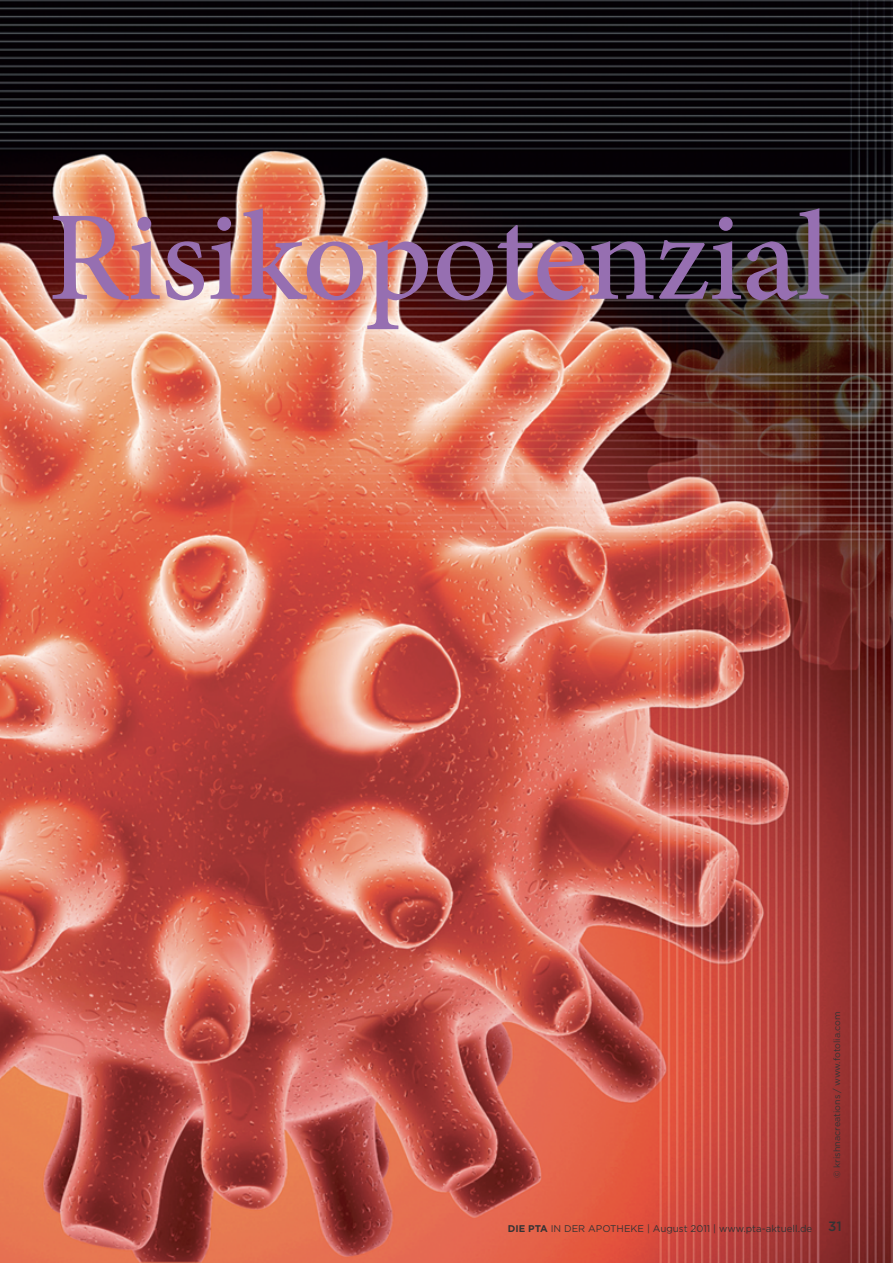
<style>
.page{position:relative;width:893px;height:1263px;background:#fff}
.page>*{position:absolute;margin:0;border:0;box-sizing:border-box;transform-origin:0 0}
.t1{font:500 127.5px "Minion Pro";letter-spacing:-.01em;color:#966fb1}
.t2{font:9.75px "Gotham";color:#343334}
.t3{font:9px "Gotham";color:#343334}
.s1{font-weight:700}
.s2{font-weight:500;font-size:13.5px}
</style>
<div class="page">
<img style="left:0;top:0;width:893px;height:1263px">
<h1 class="t1" style="left:48px;top:180px;width:784px">Risikopotenzial</h1>
<p class="t3" style="left:834px;top:1178px;width:168px;rotate:-90deg">© krishnacreations / www.fotolia.com</p>
<p class="t2" style="left:508px;top:1225px;width:336px"><span class="s1">DIE PTA</span> IN DER APOTHEKE | August 2011 | www.pta-aktuell.de <span class="s2">31</span></p>
</div>
